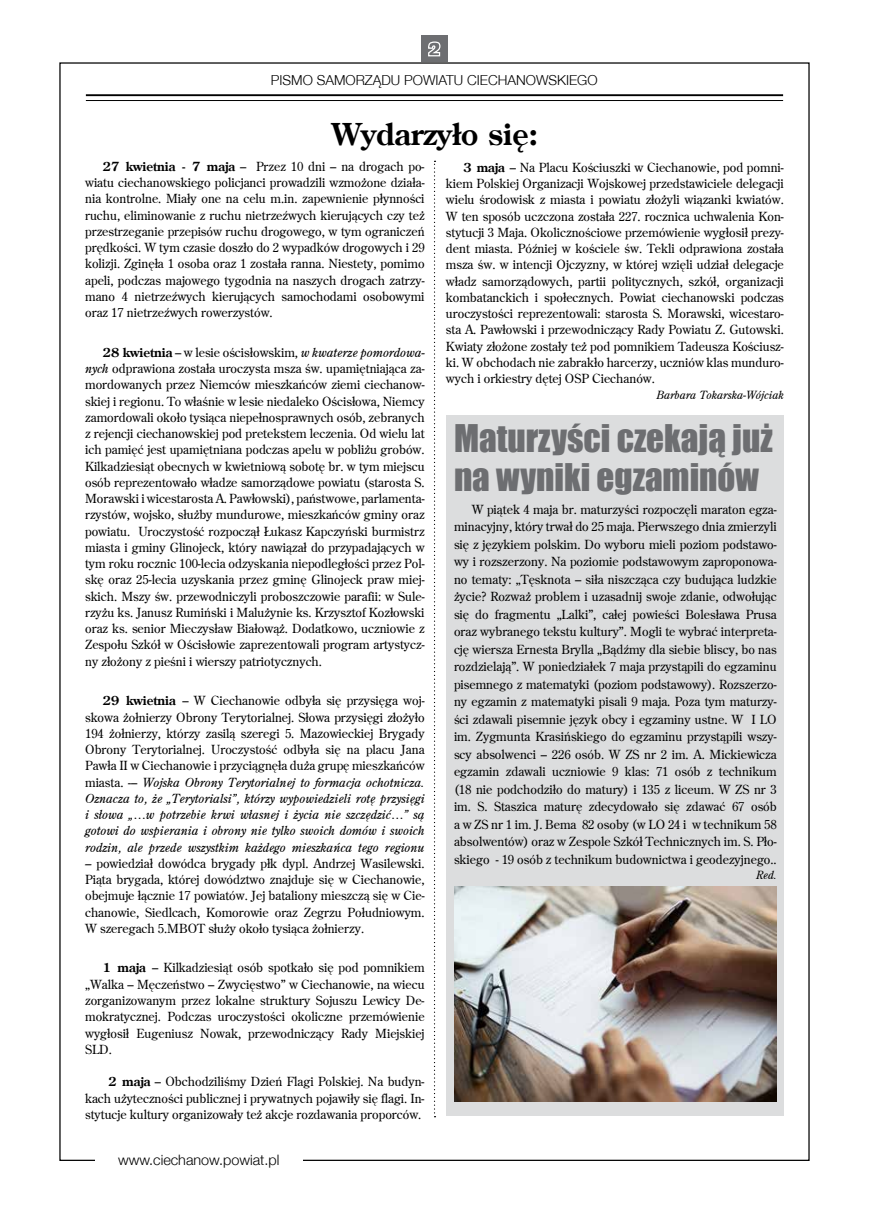
<style>
.page{position:relative;width:869px;height:1223px;background:#fff}
.page>*{position:absolute;margin:0;border:0;box-sizing:border-box;transform-origin:0 0}
.t1{font:35px/38.5px "Impact";color:#6d6e71}
.t2{font:700 30px "Centurion Old";color:#000}
.t3{font:300 14.38px "Helvetica Neue CE";color:#000}
.t4{font:300 13.75px "Helvetica Neue CE";color:#000}
.t5{font:12.5px/16.2px "Centurion Old";color:#000;text-align:justify}
.t6{font:italic 12.5px/16.2px "Centurion Old";color:#000;text-align:justify}
.t7{font:italic 11.25px "Centurion Old";color:#000}
.s1{font-weight:700}
.s2{font-style:italic}
.s3{font-weight:700;font-style:normal}
.s4{font-style:normal}
</style>
<div class="page">
<div style="left:421px;top:35px;width:26px;height:27px;background:#6d6e71"></div>
<svg style="left:428px;top:41px;width:13px;height:16px"></svg>
<hr style="left:86px;top:94px;width:696px;height:2px;background:#000">
<hr style="left:86px;top:100px;width:696px;height:1px;background:#000">
<svg style="left:434px;top:161px;width:1px;height:956px"></svg>
<div style="left:445px;top:415px;width:338px;height:700px;background:#dcddde"></div>
<img style="left:454px;top:886px;width:322px;height:215px">
<p class="t4" style="left:271px;top:72px;width:328px">PISMO SAMORZĄDU POWIATU CIECHANOWSKIEGO</p>
<h2 class="t2" style="left:332px;top:114px;width:207px">Wydarzyło się:</h2>
<p class="t5" style="left:445px;top:159px;width:339px;text-indent:18px"><span class="s1">3 maja</span> – Na Placu Kościuszki w Ciechanowie, pod pomni&shy;kiem Polskiej Organizacji Wojskowej przedstawiciele delegacji wielu środowisk z miasta i powiatu złożyli wiązanki kwiatów.<br>W ten sposób uczczona została 227. rocznica uchwalenia Kon&shy;stytucji 3 Maja. Okolicznościowe przemówienie wygłosił prezy&shy;dent miasta. Później w kościele św. Tekli odprawiona została msza św. w intencji Ojczyzny, w której wzięli udział delegacje władz samorządowych, partii politycznych, szkół, organizacji kombatanckich i społecznych. Powiat ciechanowski podczas uroczystości reprezentowali: starosta S. Morawski, wicestaro&shy;sta A. Pawłowski i przewodniczący Rady Powiatu Z. Gutowski.<br>Kwiaty złożone zostały też pod pomnikiem Tadeusza Kościusz&shy;ki. W obchodach nie zabrakło harcerzy, uczniów klas munduro&shy;wych i orkiestry dętej OSP Ciechanów.</p>
<p class="t7" style="left:656px;top:388px;width:129px">Barbara Tokarska-Wójciak</p>
<h1 class="t1" style="left:454px;top:418px;width:320px">Maturzyści czekają już na wyniki egzaminów</h1>
<p class="t5" style="left:454px;top:500px;width:324px;line-height:17.5px;text-indent:18px">W piątek 4 maja br. maturzyści rozpoczęli maraton egza&shy;minacyjny, który trwał do 25 maja. Pierwszego dnia zmierzyli się z językiem polskim. Do wyboru mieli poziom podstawo&shy;wy i rozszerzony. Na poziomie podstawowym zaproponowa&shy;no tematy: „Tęsknota – siła niszcząca czy budująca ludzkie życie? Rozważ problem i uzasadnij swoje zdanie, odwołując się do fragmentu „Lalki”, całej powieści Bolesława Prusa oraz wybranego tekstu kultury”. Mogli te wybrać interpreta&shy;cję wiersza Ernesta Brylla „Bądźmy dla siebie bliscy, bo nas rozdzielają”. W poniedziałek 7 maja przystąpili do egzaminu pisemnego z matematyki (poziom podstawowy). Rozszerzo&shy;ny egzamin z matematyki pisali 9 maja. Poza tym maturzy&shy;ści zdawali pisemnie język obcy i egzaminy ustne. W I LO im. Zygmunta Krasińskiego do egzaminu przystąpili wszy&shy;scy absolwenci – 226 osób. W ZS nr 2 im. A. Mickiewicza egzamin zdawali uczniowie 9 klas: 71 osób z technikum (18 nie podchodziło do matury) i 135 z liceum. W ZS nr 3 im. S. Staszica maturę zdecydowało się zdawać 67 osób a w ZS nr 1 im. J. Bema 82 osoby (w LO 24 i w technikum 58 absolwentów) oraz w Zespole Szkół Technicznych im. S. Pło&shy;skiego - 19 osób z technikum budownictwa i geodezyjnego..</p>
<p class="t7" style="left:755px;top:867px;width:22px">Red.</p>
<p class="t5" style="left:85px;top:158px;width:341px;text-indent:18px"><span class="s1">27 kwietnia - 7 maja</span> – Przez 10 dni – na drogach po&shy;wiatu ciechanowskiego policjanci prowadzili wzmożone działa&shy;nia kontrolne. Miały one na celu m.in. zapewnienie płynności ruchu, eliminowanie z ruchu nietrzeźwych kierujących czy też przestrzeganie przepisów ruchu drogowego, w tym ograniczeń prędkości. W tym czasie doszło do 2 wypadków drogowych i 29 kolizji. Zginęła 1 osoba oraz 1 została ranna. Niestety, pomimo apeli, podczas majowego tygodnia na naszych drogach zatrzy&shy;mano 4 nietrzeźwych kierujących samochodami osobowymi oraz 17 nietrzeźwych rowerzystów.</p>
<p class="t5" style="left:85px;top:344px;width:341px;text-indent:18px"><span class="s1">28 kwietnia</span> – w lesie ościsłowskim, <span class="s2">w kwaterze pomordowa&shy;nych</span> odprawiona została uroczysta msza św. upamiętniająca za&shy;mordowanych przez Niemców mieszkańców ziemi ciechanow&shy;skiej i regionu. To właśnie w lesie niedaleko Ościsłowa, Niemcy zamordowali około tysiąca niepełnosprawnych osób, zebranych z rejencji ciechanowskiej pod pretekstem leczenia. Od wielu lat ich pamięć jest upamiętniana podczas apelu w pobliżu grobów.<br>Kilkadziesiąt obecnych w kwietniową sobotę br. w tym miejscu osób reprezentowało władze samorządowe powiatu (starosta S.<br>Morawski i wicestarosta A. Pawłowski), państwowe, parlamenta&shy;rzystów, wojsko, służby mundurowe, mieszkańców gminy oraz powiatu. Uroczystość rozpoczął Łukasz Kapczyński burmistrz miasta i gminy Glinojeck, który nawiązał do przypadających w tym roku rocznic 100-lecia odzyskania niepodległości przez Pol&shy;skę oraz 25-lecia uzyskania przez gminę Glinojeck praw miej&shy;skich. Mszy św. przewodniczyli proboszczowie parafii: w Sule&shy;rzyżu ks. Janusz Rumiński i Malużynie ks. Krzysztof Kozłowski oraz ks. senior Mieczysław Białowąż. Dodatkowo, uczniowie z Zespołu Szkół w Ościsłowie zaprezentowali program artystycz&shy;ny złożony z pieśni i wierszy patriotycznych.</p>
<p class="t6" style="left:85px;top:692px;width:341px;text-indent:18px"><span class="s3">29 kwietnia</span> <span class="s4">– W Ciechanowie odbyła się przysięga woj&shy;skowa żołnierzy Obrony Terytorialnej. Słowa przysięgi złożyło 194 żołnierzy, którzy zasilą szeregi 5. Mazowieckiej Brygady Obrony Terytorialnej. Uroczystość odbyła się na placu Jana Pawła II w Ciechanowie i przyciągnęła duża grupę mieszkańców miasta. ‑–</span> Wojska Obrony Terytorialnej to formacja ochotnicza.<br>Oznacza to, że „Terytorialsi”, którzy wypowiedzieli rotę przysięgi i słowa „…w potrzebie krwi własnej i życia nie szczędzić…” są gotowi do wspierania i obrony nie tylko swoich domów i swoich rodzin, ale przede wszystkim każdego mieszkańca tego regionu</p>
<p class="t5" style="left:85px;top:855px;width:341px"><span class="s2">–</span> powiedział dowódca brygady płk dypl. Andrzej Wasilewski.<br>Piąta brygada, której dowództwo znajduje się w Ciechanowie, obejmuje łącznie 17 powiatów. Jej bataliony mieszczą się w Cie&shy;chanowie, Siedlcach, Komorowie oraz Zegrzu Południowym.<br>W szeregach 5.MBOT służy około tysiąca żołnierzy.</p>
<p class="t5" style="left:85px;top:959px;width:341px;text-indent:18px"><span class="s1">1 maja</span> – Kilkadziesiąt osób spotkało się pod pomnikiem „Walka – Męczeństwo – Zwycięstwo” w Ciechanowie, na wiecu zorganizowanym przez lokalne struktury Sojuszu Lewicy De&shy;mokratycznej. Podczas uroczystości okoliczne przemówienie wygłosił Eugeniusz Nowak, przewodniczący Rady Miejskiej SLD.</p>
<p class="t5" style="left:85px;top:1073px;width:341px;text-indent:23px"><span class="s1">2 maja</span> – Obchodziliśmy Dzień Flagi Polskiej. Na budyn&shy;kach użyteczności publicznej i prywatnych pojawiły się flagi. In&shy;stytucje kultury organizowały też akcje rozdawania proporców.</p>
<p class="t3" style="left:118px;top:1151px;width:163px">www.ciechanow.powiat.pl</p>
</div>
